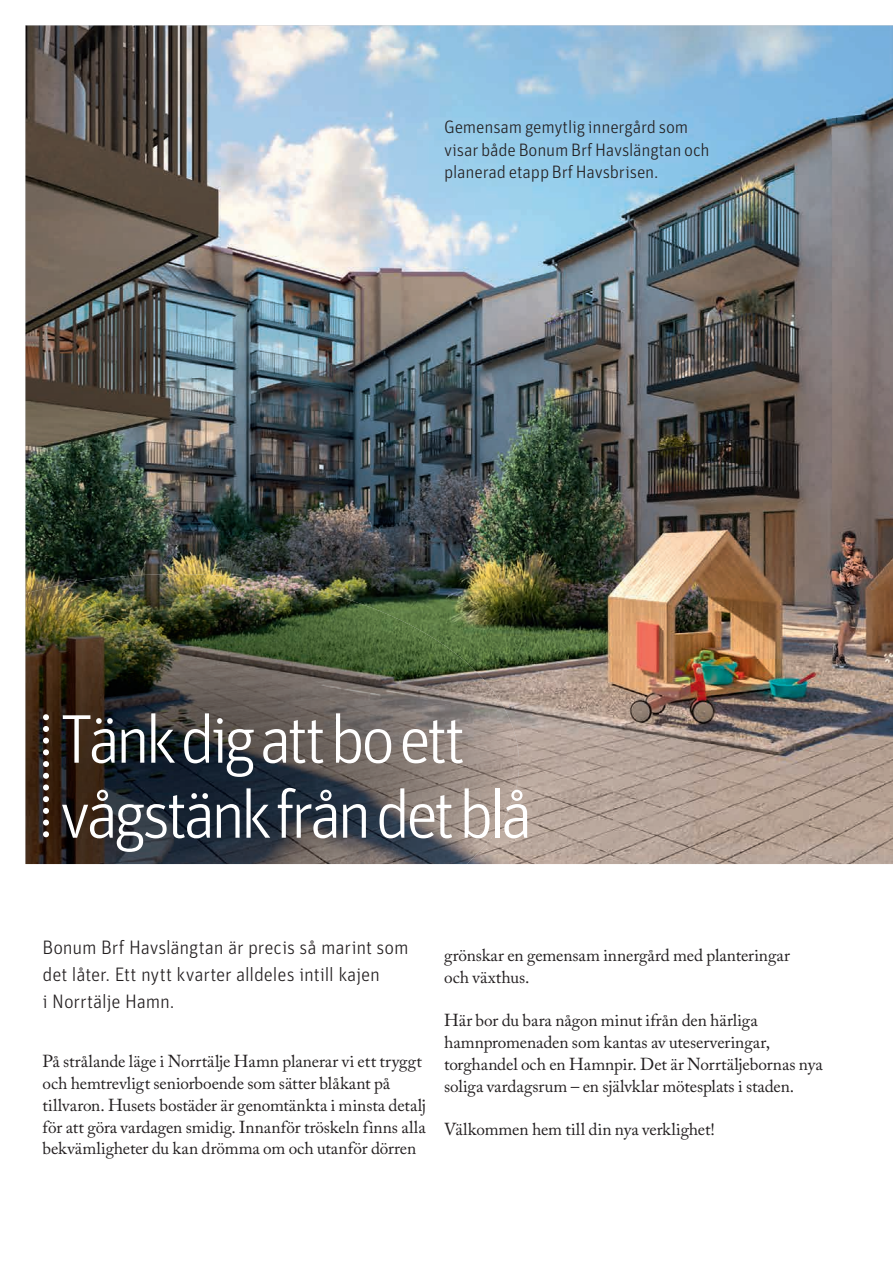
<style>
.page{position:relative;width:893px;height:1263px;background:#fff}
.page>*{position:absolute;margin:0;border:0;box-sizing:border-box;transform-origin:0 0}
.t1{font:300 69px/75px "Unit OTRB";letter-spacing:-.07em;color:#fff}
.t2{font:300 19.5px/27px "Unit OTRB";letter-spacing:-.01em;color:#231f20}
.t3{font:300 18px/22.5px "Unit OTRB";letter-spacing:-.01em;color:#231f20}
.t4{font:17.25px/21.8px "Adobe Caslon Pro";letter-spacing:-.005em;color:#231f20}
</style>
<div class="page">
<img style="left:26px;top:26px;width:867px;height:838px">
<img style="left:26px;top:574px;width:493px;height:290px">
<svg style="left:43px;top:714px;width:6px;height:123px"></svg>
<p class="t3" style="left:444px;top:116px;width:267px">Gemensam gemytlig innergård som visar både Bonum Brf Havslängtan och planerad etapp Brf Havsbrisen.</p>
<h1 class="t1" style="left:60px;top:702px;width:475px">Tänk dig att bo ett vågstänk från det blå</h1>
<p class="t2" style="left:43px;top:934px;width:368px">Bonum Brf Havslängtan är precis så marint som det låter. Ett nytt kvarter alldeles intill kajen<br>i Norrtälje Hamn.</p>
<p class="t4" style="left:444px;top:944px;width:347px">grönskar en gemensam innergård med planteringar och växthus.</p>
<p class="t4" style="left:444px;top:1009px;width:380px">Här bor du bara någon minut ifrån den härliga hamnpromenaden som kantas av uteserveringar, torghandel och en Hamnpir. Det är Norrtäljebornas nya soliga vardagsrum – en självklar mötesplats i staden.</p>
<p class="t4" style="left:444px;top:1118px;width:272px">Välkommen hem till din nya verklighet!</p>
<p class="t4" style="left:43px;top:1050px;width:385px">På strålande läge i Norrtälje Hamn planerar vi ett tryggt och hemtrevligt seniorboende som sätter blåkant på tillvaron. Husets bostäder är genomtänkta i minsta detalj för att göra vardagen smidig. Innanför tröskeln finns alla bekvämligheter du kan drömma om och utanför dörren</p>
</div>
